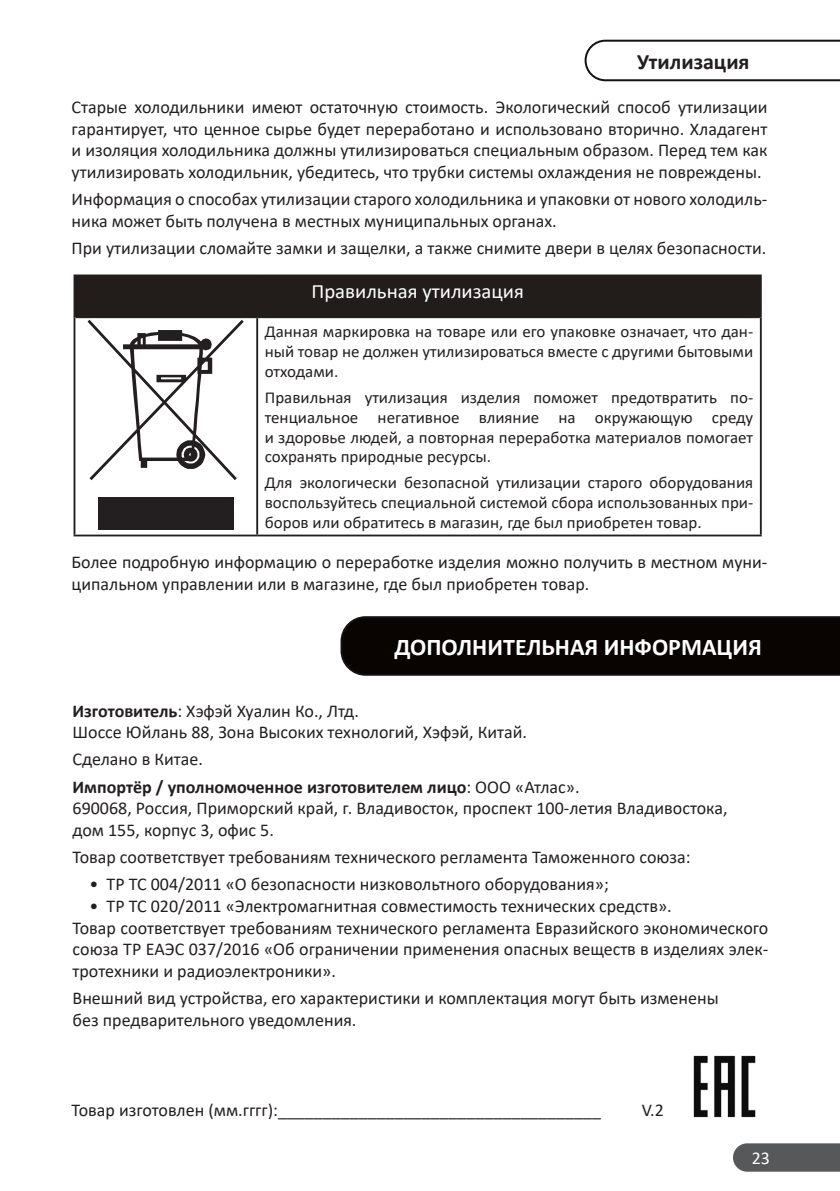
<style>
.page{position:relative;width:840px;height:1191px;background:#fff}
.page>*{position:absolute;margin:0;border:0;box-sizing:border-box;transform-origin:0 0}
.Заголовок_раздела{font:700 24px "Calibri";color:#fff}
.Подзаголовок{font:700 22px "Calibri";color:#231f20}
.t1{font:20.4px "Calibri";color:#fff}
.t2{font:18px/21.6px "Calibri";color:#231f20}
.t3{font:18px "Calibri";color:#fff}
.t4{font:16.6px/20px "Calibri";color:#231f20;text-align:justify}
.s1{font-weight:700}
</style>
<div class="page">
<div style="left:733px;top:1143px;width:106px;height:28px;background:#57585a"></div>
<svg style="left:584px;top:40px;width:255px;height:41px"></svg>
<div style="left:340px;top:616px;width:499px;height:59px;background:#090302"></div>
<div style="left:74px;top:275px;width:686px;height:42px;background:#221d1a"></div>
<hr style="left:73px;top:274px;width:184px;height:2px;background:#231f20">
<hr style="left:257px;top:274px;width:504px;height:2px;background:#231f20">
<hr style="left:75px;top:316px;width:182px;height:2px;background:#231f20">
<hr style="left:257px;top:316px;width:502px;height:2px;background:#231f20">
<hr style="left:73px;top:534px;width:184px;height:2px;background:#231f20">
<hr style="left:257px;top:534px;width:504px;height:2px;background:#231f20">
<hr style="left:73px;top:276px;width:2px;height:41px;background:#231f20">
<hr style="left:759px;top:276px;width:2px;height:41px;background:#231f20">
<hr style="left:73px;top:317px;width:2px;height:217px;background:#231f20">
<hr style="left:256px;top:318px;width:2px;height:216px;background:#231f20">
<hr style="left:759px;top:317px;width:2px;height:217px;background:#231f20">
<div style="left:98px;top:497px;width:135px;height:33px;background:#231f20"></div>
<svg style="left:87px;top:320px;width:156px;height:160px"></svg>
<img style="left:693px;top:1055px;width:63px;height:63px">
<p class="Подзаголовок" style="left:637px;top:46px;width:114px">Утилизация</p>
<p class="t2" style="left:72px;top:96px;width:697px;text-align:justify">Старые холодильники имеют остаточную стоимость. Экологический способ утилизации гарантирует, что ценное сырье будет переработано и использовано вторично. Хладагент и изоляция холодильника должны утилизироваться специальным образом. Перед тем как утилизировать холодильник, убедитесь, что трубки системы охлаждения не повреждены.</p>
<p class="t2" style="left:72px;top:188px;width:697px">Информация о способах утилизации старого холодильника и упаковки от нового холодиль&shy;ника может быть получена в местных муниципальных органах.</p>
<p class="t2" style="left:72px;top:237px;width:695px">При утилизации сломайте замки и защелки, а также снимите двери в целях безопасности.</p>
<p class="t1" style="left:311px;top:277px;width:214px">Правильная утилизация</p>
<p class="t4" style="left:264px;top:321px;width:490px">Данная маркировка на товаре или его упаковке означает, что дан&shy;ный товар не должен утилизироваться вместе с другими бытовыми отходами.</p>
<p class="t4" style="left:264px;top:387px;width:490px">Правильная утилизация изделия поможет предотвратить по&shy;тенциальное негативное влияние на окружающую среду и здоровье людей, а повторная переработка материалов помогает сохранять природные ресурсы.</p>
<p class="t4" style="left:264px;top:472px;width:489px">Для экологически безопасной утилизации старого оборудования воспользуйтесь специальной системой сбора использованных при&shy;боров или обратитесь в магазин, где был приобретен товар.</p>
<p class="t2" style="left:72px;top:551px;width:697px">Более подробную информацию о переработке изделия можно получить в местном муни&shy;ципальном управлении или в магазине, где был приобретен товар.</p>
<p class="Заголовок_раздела" style="left:394px;top:629px;width:368px">ДОПОЛНИТЕЛЬНАЯ ИНФОРМАЦИЯ</p>
<p class="t2" style="left:72px;top:699px;width:288px"><span class="s1">Изготовитель</span>: Хэфэй Хуалин Ко., Лтд.</p>
<p class="t2" style="left:72px;top:721px;width:456px">Шоссе Юйлань 88, Зона Высоких технологий, Хэфэй, Китай.</p>
<p class="t2" style="left:72px;top:748px;width:132px">Сделано в Китае.</p>
<p class="t2" style="left:72px;top:775px;width:656px"><span class="s1">Импортёр / уполномоченное изготовителем лицо</span>: ООО «Атлас».<br>690068, Россия, Приморский край, г. Владивосток, проспект 100-летия Владивостока, дом 155, корпус 3, офис 5.</p>
<p class="t2" style="left:72px;top:846px;width:619px">Товар соответствует требованиям технического регламента Таможенного союза:</p>
<p class="t2" style="left:89px;top:873px;width:520px">• ТР ТС 004/2011 «О безопасности низковольтного оборудования»;</p>
<p class="t2" style="left:89px;top:895px;width:583px">• ТР ТС 020/2011 «Электромагнитная совместимость технических средств».</p>
<p class="t2" style="left:72px;top:916px;width:697px;text-align:justify">Товар соответствует требованиям технического регламента Евразийского экономического союза ТР ЕАЭС 037/2016 «Об ограничении применения опасных веществ в изделиях элек&shy;тротехники и радиоэлектроники».</p>
<p class="t2" style="left:72px;top:987px;width:647px">Внешний вид устройства, его характеристики и комплектация могут быть изменены без предварительного уведомления.</p>
<p class="t2" style="left:72px;top:1098px;width:530px">Товар изготовлен (мм.гггг):____________________________________</p>
<p class="t2" style="left:641px;top:1098px;width:24px">V.2</p>
<p class="t3" style="left:751px;top:1145px;width:20px">23</p>
</div>
